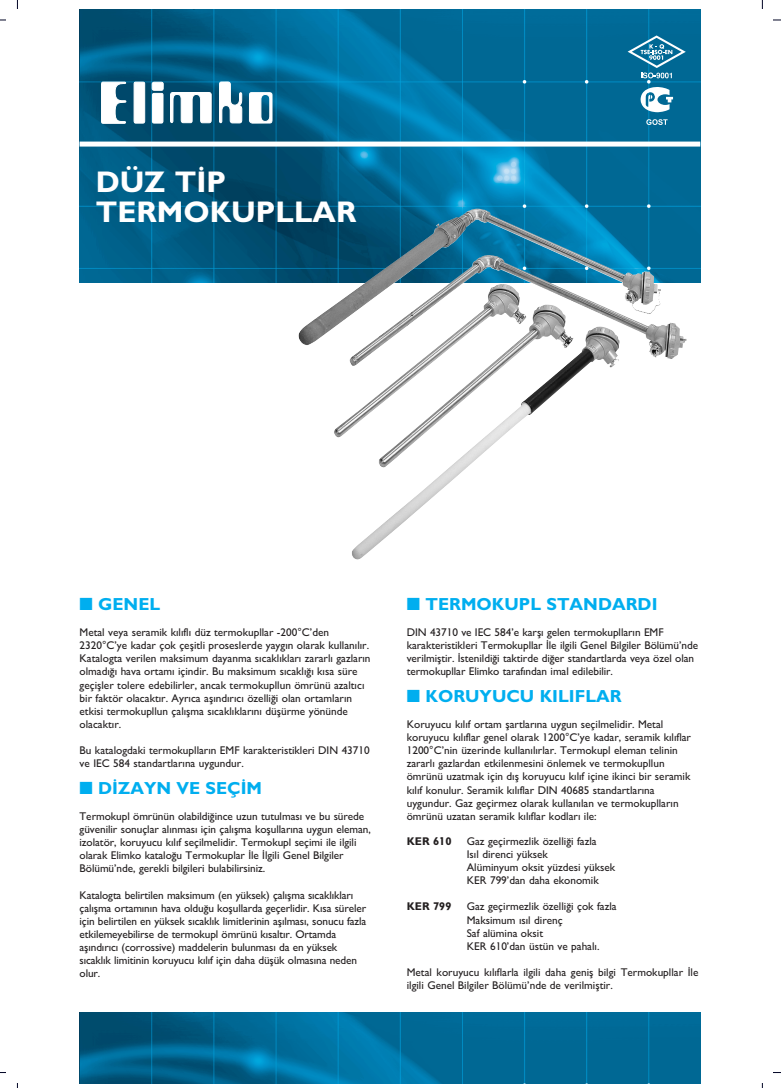
<style>
.page{position:relative;width:781px;height:1088px;background:#fff}
.page>*{position:absolute;margin:0;border:0;box-sizing:border-box;transform-origin:0 0}
.t1{font:30px/30px "M Gill Sans Bold Barek";color:#fff}
.t2{font:17.5px "M Gill Sans Bold Barek";color:#00aeef}
.t3{font:11.25px/13.1px "M Gill Sans Barek";color:#231f20}
.t4{font:11.25px "M Gill Sans Bold Barek";color:#231f20}
</style>
<div class="page">
<hr style="left:0;top:20px;width:780px;height:1px;background:#000424">
<hr style="left:0;top:1072px;width:780px;height:1px;background:#000424">
<hr style="left:17px;top:0;width:1px;height:1088px;background:#000424">
<hr style="left:761px;top:0;width:1px;height:1088px;background:#000424">
<div style="left:7px;top:9px;width:765px;height:1074px;background:#fff"></div>
<img style="left:80px;top:9px;width:620px;height:273px">
<div style="left:79px;top:142px;width:621px;height:5px;background:#fff"></div>
<img style="left:80px;top:1012px;width:620px;height:71px">
<img style="left:351px;top:327px;width:268px;height:232px">
<svg style="left:627px;top:35px;width:58px;height:43px;background:#3185a9"></svg>
<svg style="left:639px;top:87px;width:33px;height:25px"></svg>
<svg style="left:646px;top:119px;width:21px;height:6px"></svg>
<svg style="left:101px;top:82px;width:25px;height:41px"></svg>
<svg style="left:134px;top:82px;width:11px;height:41px"></svg>
<svg style="left:152px;top:82px;width:11px;height:41px"></svg>
<svg style="left:170px;top:92px;width:41px;height:31px"></svg>
<svg style="left:219px;top:82px;width:23px;height:41px"></svg>
<svg style="left:249px;top:93px;width:23px;height:30px"></svg>
<h1 class="t1" style="left:96px;top:170px;width:262px">DÜZ T‹P<br>TERMOKUPLLAR</h1>
<h2 class="t2" style="left:80px;top:598px;width:82px">■ GENEL</h2>
<p class="t3" style="left:80px;top:627px;width:292px">Metal veya seramik k›l›fl› düz termokupllar -200°C’den 2320°C’ye kadar çok çeflitli proseslerde yayg›n olarak kullan›l›r.<br>Katalogta verilen maksimum dayanma s›cakl›klar› zararl› gazlar›n olmad›¤› hava ortam› içindir. Bu maksimum s›cakl›¤› k›sa süre geçifller tolere edebilirler, ancak termokupllun ömrünü azalt›c› bir faktör olacakt›r. Ayr›ca afl›nd›r›c› özelli¤i olan ortamlar›n etkisi termokupllun çal›flma s›cakl›klar›n› düflürme yönünde olacakt›r.</p>
<p class="t3" style="left:80px;top:745px;width:291px">Bu katalogdaki termokupllar›n EMF karakteristikleri DIN 43710 ve IEC 584 standartlar›na uygundur.</p>
<h2 class="t2" style="left:80px;top:781px;width:184px">■ D‹ZAYN VE SEÇ‹M</h2>
<p class="t3" style="left:80px;top:811px;width:293px">Termokupl ömrünün olabildi¤ince uzun tutulmas› ve bu sürede güvenilir sonuçlar al›nmas› için çal›flma koflullar›na uygun eleman, izolatör, koruyucu k›l›f seçilmelidir. Termokupl seçimi ile ilgili olarak Elimko katalo¤u Termokuplar ‹le ‹lgili Genel Bilgiler Bölümü’nde, gerekli bilgileri bulabilirsiniz.</p>
<p class="t3" style="left:80px;top:889px;width:288px">Katalogta belirtilen maksimum (en yüksek) çal›flma s›cakl›klar› çal›flma ortam›n›n hava oldu¤u koflullarda geçerlidir. K›sa süreler için belirtilen en yüksek s›cakl›k limitlerinin afl›lmas›, sonucu fazla etkilemeyebilirse de termokupl ömrünü k›salt›r. Ortamda afl›nd›r›c› (corrossive) maddelerin bulunmas› da en yüksek s›cakl›k limitinin koruyucu k›l›f için daha düflük olmas›na neden olur.</p>
<h2 class="t2" style="left:406px;top:598px;width:252px">■ TERMOKUPL STANDARDI</h2>
<p class="t3" style="left:406px;top:627px;width:293px">DIN 43710 ve IEC 584’e karfl› gelen termokupllar›n EMF karakteristikleri Termokupllar ‹le ilgili Genel Bilgiler Bölümü’nde verilmifltir. ‹stenildi¤i taktirde di¤er standartlarda veya özel olan termokupllar Elimko taraf›ndan imal edilebilir.</p>
<h2 class="t2" style="left:406px;top:690px;width:216px">■ KORUYUCU KILIFLAR</h2>
<p class="t3" style="left:406px;top:719px;width:286px">Koruyucu k›l›f ortam flartlar›na uygun seçilmelidir. Metal koruyucu k›l›flar genel olarak 1200°C’ye kadar, seramik k›l›flar 1200°C’nin üzerinde kullan›l›rlar. Termokupl eleman telinin zararl› gazlardan etkilenmesini önlemek ve termokupllun ömrünü uzatmak için d›fl koruyucu k›l›f içine ikinci bir seramik k›l›f konulur. Seramik k›l›flar DIN 40685 standartlar›na uygundur. Gaz geçirmez olarak kullan›lan ve termokupllar›n ömrünü uzatan seramik k›l›flar kodlar› ile:</p>
<p class="t4" style="left:406px;top:837px;width:46px">KER 610</p>
<p class="t3" style="left:466px;top:836px;width:150px">Gaz geçirmezlik özelli¤i fazla<br>Is›l direnci yüksek<br>Alüminyum oksit yüzdesi yüksek<br>KER 799’dan daha ekonomik</p>
<p class="t4" style="left:406px;top:903px;width:46px">KER 799</p>
<p class="t3" style="left:466px;top:901px;width:151px">Gaz geçirmezlik özelli¤i çok fazla<br>Maksimum ›s›l direnç<br>Saf alümina oksit<br>KER 610’dan üstün ve pahal›.</p>
<p class="t3" style="left:406px;top:967px;width:293px">Metal koruyucu k›l›flarla ilgili daha genifl bilgi Termokupllar ‹le ilgili Genel Bilgiler Bölümü’nde de verilmifltir.</p>
</div>
